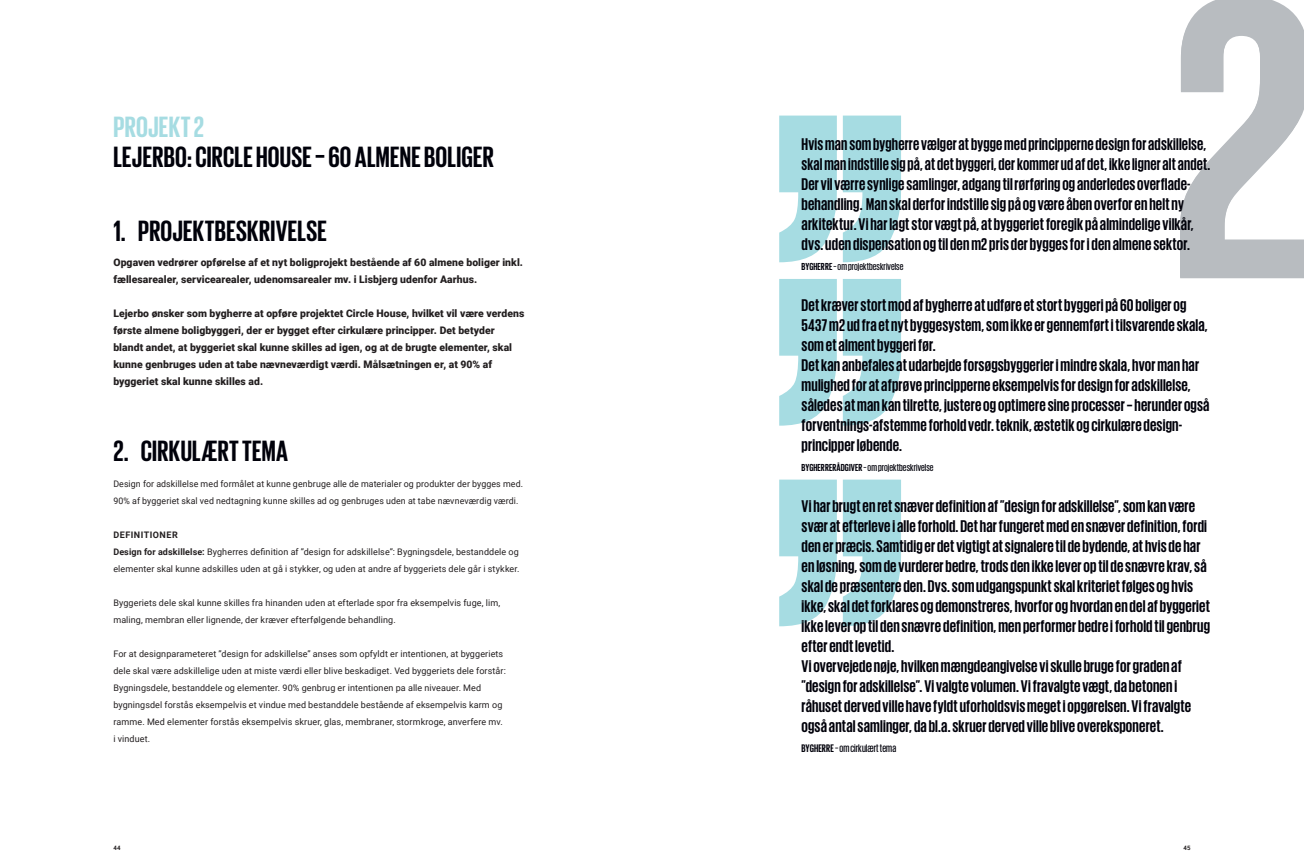
<style>
.page{position:relative;width:1304px;height:865px;background:#fff}
.page>*{position:absolute;margin:0;border:0;box-sizing:border-box;transform-origin:0 0}
.OVERSKRIFT_VERSALER{font:700 30px/30px "Giorgio Sans";letter-spacing:.01em;color:#00010a}
.lille_citat{font:700 17.3px/20px "Giorgio Sans";letter-spacing:.01em;color:#00010a}
.lille_citat-2{font:500 11.2px "Giorgio Sans";letter-spacing:.005em;color:#00010a}
.manchet{font:900 10.4px/17px "Roboto";letter-spacing:.005em;color:#231f20}
.manchet-2{font:500 10.4px "Giorgio Sans";letter-spacing:.005em;color:#00010a}
.BRØD{font:9px/17px "Roboto";letter-spacing:.01em;color:#231f20}
.BRØD-2{font:700 9px "Roboto";letter-spacing:.055em;color:#231f20}
.t1{font:700 6px "Roboto";color:#231f20}
.s1{color:#a6dce2}
.s2{font-weight:700}
</style>
<div class="page">
<svg style="left:779px;top:116px;width:122px;height:146px"></svg>
<svg style="left:779px;top:279px;width:122px;height:146px"></svg>
<svg style="left:779px;top:479px;width:122px;height:147px"></svg>
<svg style="left:1180px;top:0;width:124px;height:278px"></svg>
<p class="OVERSKRIFT_VERSALER" style="left:113px;top:111px;width:382px"><span class="s1">PROJEKT 2<br></span>LEJERBO: CIRCLE HOUSE – 60 ALMENE BOLIGER</p>
<p class="OVERSKRIFT_VERSALER" style="left:113px;top:215px;width:215px">1. PROJEKTBESKRIVELSE</p>
<p class="manchet" style="left:113px;top:253px;width:411px">Opgaven vedrører opførelse af et nyt boligprojekt bestående af 60 almene boliger inkl. fællesarealer, servicearealer, udenomsarealer mv. i Lisbjerg udenfor Aarhus.</p>
<p class="manchet" style="left:113px;top:304px;width:413px">Lejerbo ønsker som bygherre at opføre projektet Circle House, hvilket vil være verdens første almene boligbyggeri, der er bygget efter cirkulære principper. Det betyder blandt andet, at byggeriet skal kunne skilles ad igen, og at de brugte elementer, skal kunne genbruges uden at tabe nævneværdigt værdi. Målsætningen er, at 90% af byggeriet skal kunne skilles ad.</p>
<p class="OVERSKRIFT_VERSALER" style="left:113px;top:435px;width:176px">2. CIRKULÆRT TEMA</p>
<p class="BRØD" style="left:113px;top:474px;width:411px">Design for adskillelse med formålet at kunne genbruge alle de materialer og produkter der bygges med.<br>90% af byggeriet skal ved nedtagning kunne skilles ad og genbruges uden at tabe nævneværdig værdi.</p>
<p class="BRØD-2" style="left:114px;top:528px;width:66px">DEFINITIONER</p>
<p class="BRØD" style="left:113px;top:542px;width:408px"><span class="s2">Design for adskillelse:</span> Bygherres definition af ”design for adskillelse”: Bygningsdele, bestanddele og elementer skal kunne adskilles uden at gå i stykker, og uden at andre af byggeriets dele går i stykker.</p>
<p class="BRØD" style="left:113px;top:593px;width:388px">Byggeriets dele skal kunne skilles fra hinanden uden at efterlade spor fra eksempelvis fuge, lim, maling, membran eller lignende, der kræver efterfølgende behandling.</p>
<p class="BRØD" style="left:113px;top:644px;width:394px">For at designparameteret ”design for adskillelse” anses som opfyldt er intentionen, at byggeriets dele skal være adskillelige uden at miste værdi eller blive beskadiget. Ved byggeriets dele forstår:<br>Bygningsdele, bestanddele og elementer. 90% genbrug er intentionen pa alle niveauer. Med bygningsdel forstås eksempelvis et vindue med bestanddele bestående af eksempelvis karm og ramme. Med elementer forstås eksempelvis skruer, glas, membraner, stormkroge, anverfere mv. i vinduet.</p>
<p class="lille_citat" style="left:802px;top:133px;width:410px">Hvis man som bygherre vælger at bygge med principperne design for adskillelse, skal man indstille sig på, at det byggeri, der kommer ud af det, ikke ligner alt andet.<br>Der vil værre synlige samlinger, adgang til rørføring og anderledes overflade&shy;behandling. Man skal derfor indstille sig på og være åben overfor en helt ny arkitektur. Vi har lagt stor vægt på, at byggeriet foregik på almindelige vilkår, dvs. uden dispensation og til den m2 pris der bygges for i den almene sektor.</p>
<p class="manchet-2" style="left:802px;top:261px;width:103px"><span class="s2">BYGHERRE</span> – om projektbeskrivelse</p>
<p class="lille_citat" style="left:802px;top:294px;width:408px">Det kræver stort mod af bygherre at udføre et stort byggeri på 60 boliger og<br>5437 m2 ud fra et nyt byggesystem, som ikke er gennemført i tilsvarende skala, som et alment byggeri før.</p>
<p class="lille_citat" style="left:802px;top:354px;width:409px">Det kan anbefales at udarbejde forsøgsbyggerier i mindre skala, hvor man har mulighed for at afprøve principperne eksempelvis for design for adskillelse, således at man kan tilrette, justere og optimere sine processer – herunder også forventnings-afstemme forhold vedr. teknik, æstetik og cirkulære design&shy;principper løbende.</p>
<p class="manchet-2" style="left:802px;top:462px;width:133px"><span class="s2">BYGHERRERÅDGIVER</span> – om projektbeskrivelse</p>
<p class="lille_citat" style="left:802px;top:495px;width:410px">Vi har brugt en ret snæver definition af ”design for adskillelse”, som kan være svær at efterleve i alle forhold. Det har fungeret med en snæver definition, fordi den er præcis. Samtidig er det vigtigt at signalere til de bydende, at hvis de har en løsning, som de vurderer bedre, trods den ikke lever op til de snævre krav, så skal de præsentere den. Dvs. som udgangspunkt skal kriteriet følges og hvis ikke, skal det forklares og demonstreres, hvorfor og hvordan en del af byggeriet ikke lever op til den snævre definition, men performer bedre i forhold til genbrug efter endt levetid.</p>
<p class="lille_citat" style="left:802px;top:655px;width:391px">Vi overvejede nøje, hvilken mængdeangivelse vi skulle bruge for graden af ”design for adskillelse”. Vi valgte volumen. Vi fravalgte vægt, da betonen i råhuset derved ville have fyldt uforholdsvis meget i opgørelsen. Vi fravalgte også antal samlinger, da bl.a. skruer derved ville blive overeksponeret.</p>
<p class="lille_citat-2" style="left:802px;top:743px;width:96px"><span class="s2">BYGHERRE</span> – om cirkulært tema</p>
<p class="t1" style="left:113px;top:843px;width:9px">44</p>
<p class="t1" style="left:1183px;top:843px;width:9px">45</p>
</div>
